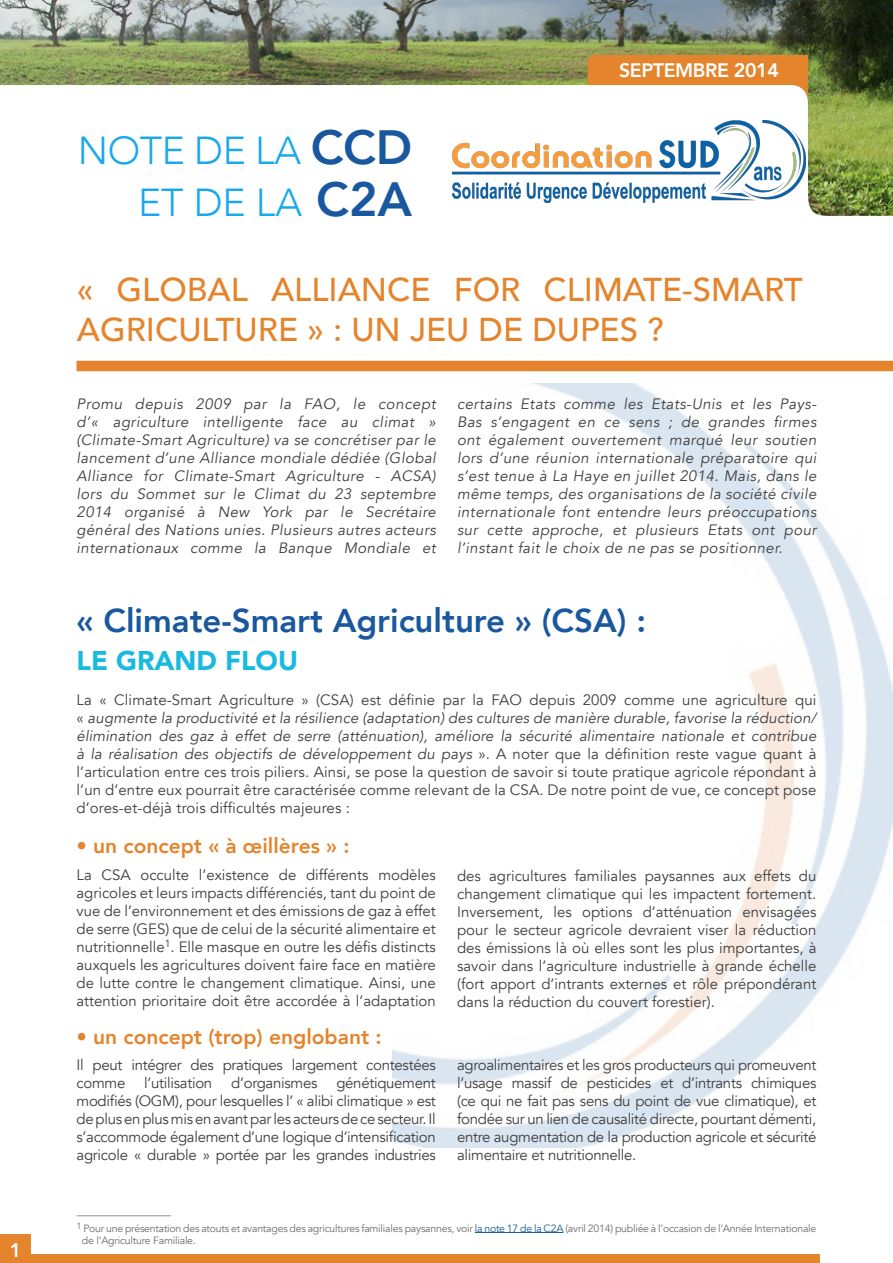
<style>
.page{position:relative;width:893px;height:1263px;background:#fff}
.page>*{position:absolute;margin:0;border:0;box-sizing:border-box;transform-origin:0 0}
.t1{font:300 39px "Avenir";letter-spacing:-.01em;color:#19a8ee}
.t2{font:500 33px/39.6px "Avenir";color:#e4842d}
.t3{font:800 33px "Avenir";color:#19589f}
.t4{font:900 27px "Avenir";color:#18bae0}
.t5{font:800 21px "Avenir";color:#e4842d}
.t6{font:800 19.5px "Avenir";letter-spacing:-.02em;color:#fff}
.t7{font:15px/18px "Avenir";letter-spacing:-.02em;color:#3e3e3f;text-align:justify}
.t8{font:italic 15px/18px "Avenir";letter-spacing:.03em;color:#3e3e3f;text-align:justify}
.t9{font:10.5px/12.6px "Avenir";letter-spacing:-.02em;color:#6c6d70}
.s1{font-weight:800;font-size:48px;color:#19589f}
.s2{font-style:italic}
.s3{color:#175d9e}
</style>
<div class="page">
<div style="left:0;top:1254px;width:820px;height:9px;background:#e4842d"></div>
<img style="left:0;top:0;width:893px;height:216px">
<div style="left:588px;top:55px;width:220px;height:30px;background:#e4842d"></div>
<img style="left:393px;top:384px;width:500px;height:763px">
<svg style="left:0;top:85px;width:808px;height:131px"></svg>
<img style="left:452px;top:121px;width:353px;height:82px">
<div style="left:82px;top:361px;width:811px;height:10px;background:#e4842d"></div>
<div style="left:1px;top:1234px;width:30px;height:29px;background:#e4842d"></div>
<hr style="left:475px;top:1232px;width:88px;height:1px;background:#175d9e">
<hr style="left:77px;top:1215px;width:94px;height:1px;background:#939598">
<p class="t6" style="left:10px;top:1235px;width:13px">1</p>
<p class="t1" style="left:78px;top:127px;width:336px">NOTE DE LA <span class="s1">CCD</span></p>
<p class="t1" style="left:138px;top:180px;width:276px">ET DE LA <span class="s1">C2A</span></p>
<p class="t6" style="left:619px;top:55px;width:161px">SEPTEMBRE 2014</p>
<p class="t2" style="left:77px;top:268px;width:727px">« GLOBAL ALLIANCE FOR CLIMATE-SMART<br>AGRICULTURE » : UN JEU DE DUPES ?</p>
<p class="t8" style="left:77px;top:395px;width:361px">Promu depuis 2009 par la FAO, le concept d’« agriculture intelligente face au climat » (Climate-Smart Agriculture) va se concrétiser par le lancement d’une Alliance mondiale dédiée (Global Alliance for Climate-Smart Agriculture - ACSA) lors du Sommet sur le Climat du 23 septembre 2014 organisé à New York par le Secrétaire général des Nations unies. Plusieurs autres acteurs internationaux comme la Banque Mondiale et</p>
<p class="t8" style="left:457px;top:395px;width:361px">certains Etats comme les Etats-Unis et les Pays-Bas s’engagent en ce sens ; de grandes firmes ont également ouvertement marqué leur soutien lors d’une réunion internationale préparatoire qui s’est tenue à La Haye en juillet 2014. Mais, dans le même temps, des organisations de la société civile internationale font entendre leurs préoccupations sur cette approche, et plusieurs Etats ont pour l’instant fait le choix de ne pas se positionner.</p>
<p class="t3" style="left:77px;top:595px;width:571px">« Climate-Smart Agriculture » (CSA) :</p>
<p class="t4" style="left:77px;top:637px;width:223px">LE GRAND FLOU</p>
<p class="t7" style="left:77px;top:691px;width:741px">La « Climate-Smart Agriculture » (CSA) est définie par la FAO depuis 2009 comme une agriculture qui « <span class="s2">augmente la productivité et la résilience (adaptation) des cultures de manière durable, favorise la réduction/ élimination des gaz à effet de serre (atténuation), améliore la sécurité alimentaire nationale et contribue à la réalisation des objectifs de développement du pays</span> ». A noter que la définition reste vague quant à l’articulation entre ces trois piliers. Ainsi, se pose la question de savoir si toute pratique agricole répondant à l’un d’entre eux pourrait être caractérisée comme relevant de la CSA. De notre point de vue, ce concept pose d’ores-et-déjà trois difficultés majeures :</p>
<p class="t5" style="left:77px;top:830px;width:275px">• un concept « à œillères » :</p>
<p class="t7" style="left:77px;top:866px;width:361px">La CSA occulte l’existence de différents modèles agricoles et leurs impacts différenciés, tant du point de vue de l’environnement et des émissions de gaz à effet de serre (GES) que de celui de la sécurité alimentaire et nutritionnelle<sup>1</sup>. Elle masque en outre les défis distincts auxquels les agricultures doivent faire face en matière de lutte contre le changement climatique. Ainsi, une attention prioritaire doit être accordée à l’adaptation</p>
<p class="t5" style="left:77px;top:1020px;width:307px">• un concept (trop) englobant :</p>
<p class="t7" style="left:77px;top:1056px;width:361px">Il peut intégrer des pratiques largement contestées comme</p>
<p class="t7" style="left:144px;top:1074px;width:70px">l’utilisation</p>
<p class="t7" style="left:231px;top:1074px;width:88px">d’organismes</p>
<p class="t7" style="left:77px;top:1074px;width:361px;text-indent:260px">génétiquement modifiés (OGM), pour lesquelles l’ « alibi climatique » est de plus en plus mis en avant par les acteurs de ce secteur.Il s’accommode également d’une logique d’intensification agricole « durable » portée par les grandes industries</p>
<p class="t7" style="left:457px;top:867px;width:361px">des agricultures familiales paysannes aux effets du changement climatique qui les impactent fortement.<br>Inversement, les options d’atténuation envisagées pour le secteur agricole devraient viser la réduction des émissions là où elles sont les plus importantes, à savoir dans l’agriculture industrielle à grande échelle (fort apport d’intrants externes et rôle prépondérant dans la réduction du couvert forestier).</p>
<p class="t7" style="left:457px;top:1056px;width:361px">agroalimentaires et les gros producteurs qui promeuvent l’usage massif de pesticides et d’intrants chimiques (ce qui ne fait pas sens du point de vue climatique), et fondée sur un lien de causalité directe, pourtant démenti, entre augmentation de la production agricole et sécurité alimentaire et nutritionnelle.</p>
<p class="t9" style="left:82px;top:1222px;width:736px;text-indent:-5px"><sup>1</sup> Pour une présentation des atouts et avantages des agricultures familiales paysannes, voir <span class="s3">la note 17 de la C2A</span> (avril 2014) publiée à l’occasion de l’Année Internationale de l’Agriculture Familiale.</p>
</div>
